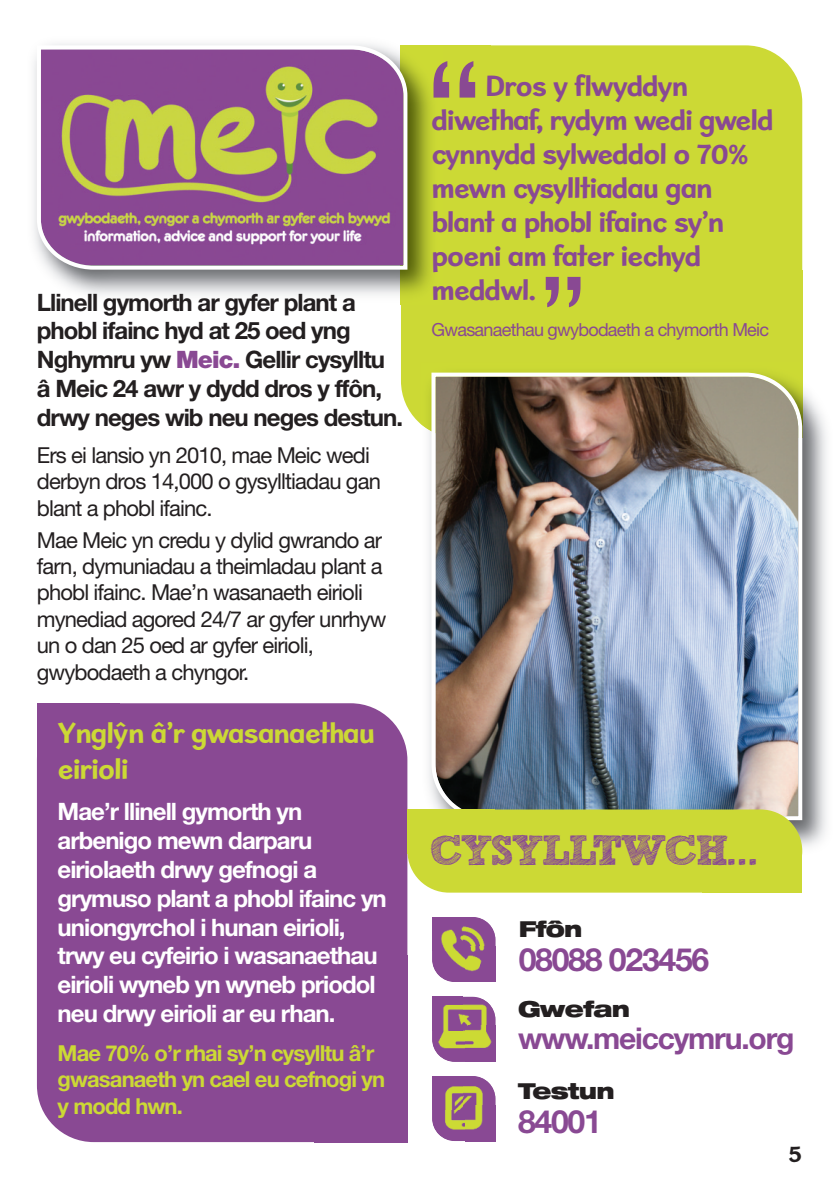
<style>
.page{position:relative;width:840px;height:1191px;background:#fff}
.page>*{position:absolute;margin:0;border:0;box-sizing:border-box;transform-origin:0 0}
.t1{font:144px "Lucida Grande";color:#894993}
.t2{font:120.2px "Lucida Grande";color:#894993}
.t3{font:42px "Sketch Rockwell";letter-spacing:-.055em;color:#894993}
.t4{font:700 32px "Helvetica Neue LT Std";letter-spacing:-.04em;color:#894993}
.t5{font:700 30px/34px "Sweater School Rg";letter-spacing:-.04em;color:#894993}
.t6{font:700 30px/36px "Sweater School Rg";letter-spacing:-.04em;color:#ccd935}
.t7{font:700 30px "Helvetica Neue LT Std";letter-spacing:-.04em;color:#894993}
.t8{font:700 24px/28.8px "Helvetica Neue LT Std";letter-spacing:-.04em;color:#fff}
.t9{font:700 24px/28.8px "Helvetica Neue LT Std";letter-spacing:-.04em;color:#231f20}
.t10{font:700 24px "Sweater School Rg";color:#231f20}
.t11{font:22px/26.4px "Helvetica Neue LT Std";letter-spacing:-.04em;color:#231f20}
.t12{font:700 22px/26.4px "Helvetica Neue LT Std";letter-spacing:-.04em;color:#ccd935}
.t13{font:900 expanded 22px "Helvetica Neue LT Std";letter-spacing:-.04em;color:#231f20}
.t14{font:18px "Helvetica Neue LT Std";letter-spacing:-.04em;color:#894993}
.s1{font-weight:900;color:#894993}
</style>
<div class="page">
<div style="left:401px;top:45px;width:400px;height:393px;background:#ccd935;border-radius:57px"></div>
<div style="left:401px;top:45px;width:89px;height:113px;background:#ccd935"></div>
<div style="left:37px;top:703px;width:370px;height:439px;background:#894993;border-radius:57px"></div>
<div style="left:314px;top:955px;width:93px;height:187px;background:#894993"></div>
<div style="left:37px;top:703px;width:82px;height:126px;background:#894993"></div>
<img style="left:34px;top:43px;width:367px;height:261px">
<img style="left:401px;top:62px;width:30px;height:232px">
<svg style="left:37px;top:45px;width:370px;height:225px;background:#a0758b"></svg>
<img style="left:432px;top:917px;width:63px;height:65px">
<img style="left:464px;top:946px;width:31px;height:36px">
<img style="left:432px;top:917px;width:30px;height:34px">
<img style="left:449px;top:1061px;width:46px;height:1px">
<img style="left:432px;top:996px;width:63px;height:65px">
<img style="left:464px;top:1026px;width:31px;height:35px">
<img style="left:432px;top:996px;width:30px;height:34px">
<img style="left:465px;top:1141px;width:30px;height:1px">
<img style="left:432px;top:1076px;width:63px;height:65px">
<img style="left:464px;top:1105px;width:31px;height:36px">
<img style="left:432px;top:1076px;width:30px;height:34px">
<img style="left:429px;top:362px;width:398px;height:492px">
<img style="left:420px;top:362px;width:381px;height:76px">
<img style="left:431px;top:372px;width:370px;height:448px">
<div style="left:407px;top:809px;width:394px;height:83px;background:#ccd935;border-radius:42px"></div>
<div style="left:702px;top:850px;width:99px;height:42px;background:#ccd935"></div>
<div style="left:407px;top:809px;width:88px;height:44px;background:#ccd935"></div>
<p class="t9" style="left:37px;top:290px;width:367px">Llinell gymorth ar gyfer plant a phobl ifainc hyd at 25 oed yng<br>Nghymru yw <span class="s1">Meic.</span> Gellir cysylltu â Meic 24 awr y dydd dros y ffôn, drwy neges wib neu neges destun.</p>
<p class="t11" style="left:37px;top:444px;width:345px">Ers ei lansio yn 2010, mae Meic wedi derbyn dros 14,000 o gysylltiadau gan blant a phobl ifainc.</p>
<p class="t11" style="left:37px;top:529px;width:351px">Mae Meic yn credu y dylid gwrando ar farn, dymuniadau a theimladau plant a phobl ifainc. Mae’n wasanaeth eirioli mynediad agored 24/7 ar gyfer unrhyw un o dan 25 oed ar gyfer eirioli, gwybodaeth a chyngor.</p>
<h3 class="t6" style="left:58px;top:717px;width:319px">Ynglyˆn â’r gwasanaethau eirioli</h3>
<p class="t8" style="left:58px;top:799px;width:330px">Mae’r llinell gymorth yn arbenigo mewn darparu eiriolaeth drwy gefnogi a grymuso plant a phobl ifainc yn uniongyrchol i hunan eirioli, trwy eu cyfeirio i wasanaethau eirioli wyneb yn wyneb priodol neu drwy eirioli ar eu rhan.</p>
<p class="t12" style="left:58px;top:1041px;width:329px">Mae 70% o’r rhai sy’n cysylltu â’r gwasanaeth yn cael eu cefnogi yn y modd hwn.</p>
<h1 class="t1" style="left:425px;top:33px;width:59px">“</h1>
<h3 class="t5" style="left:431px;top:72px;width:343px;text-indent:54px">Dros y flwyddyn diwethaf, rydym wedi gweld cynnydd sylweddol o 70% mewn cysylltiadau gan blant a phobl ifainc sy’n poeni am fater iechyd meddwl.</h3>
<p class="t14" style="left:431px;top:323px;width:339px">Gwasanaethau gwybodaeth a chymorth Meic</p>
<h2 class="t2" style="left:539px;top:253px;width:49px">”</h2>
<h3 class="t3" style="left:429px;top:833px;width:329px">CYSYLLTWCH...</h3>
<p class="t13" style="left:518px;top:921px;width:65px">Ffôn</p>
<h3 class="t4" style="left:518px;top:948px;width:192px">08088 023456</h3>
<p class="t13" style="left:517px;top:1000px;width:114px">Gwefan</p>
<h3 class="t7" style="left:517px;top:1027px;width:278px">www.meiccymru.org</h3>
<p class="t13" style="left:517px;top:1082px;width:98px">Testun</p>
<h3 class="t4" style="left:517px;top:1109px;width:85px">84001</h3>
<p class="t10" style="left:787px;top:1146px;width:15px">5</p>
</div>
